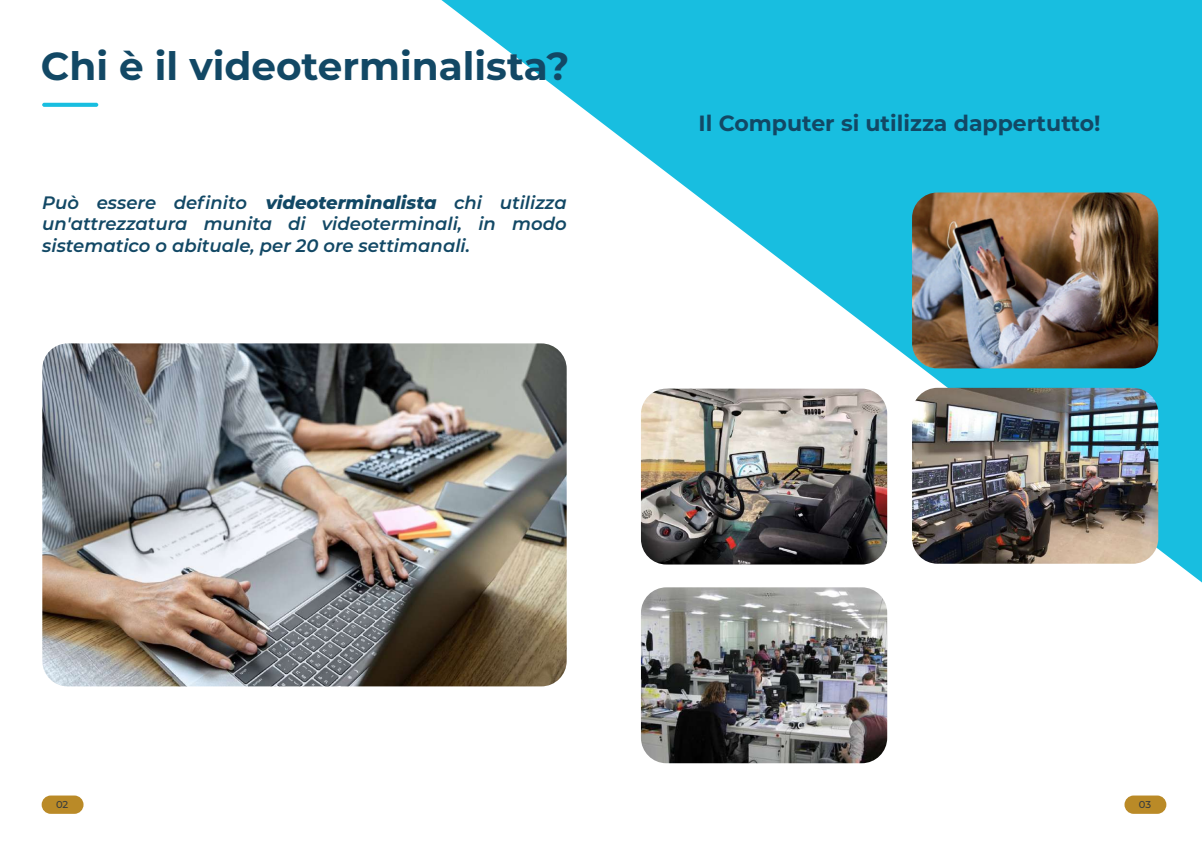
<style>
.page{position:relative;width:1202px;height:854px;background:#fff}
.page>*{position:absolute;margin:0;border:0;box-sizing:border-box;transform-origin:0 0}
.t1{font:700 39px "Montserrat";color:#124865}
.t2{font:700 22px "Montserrat";color:#124865}
.t3{font:italic 600 18px/21px "Montserrat";color:#124865;text-align:justify}
.t4{font:500 10px "Montserrat";color:#373b3d}
.s1{font-weight:800}
</style>
<div class="page">
<svg style="left:441px;top:0;width:761px;height:582px;fill:#18bee0"></svg>
<svg style="left:42px;top:103px;width:56px;height:4px"></svg>
<div style="left:42px;top:795px;width:42px;height:18px;background:#ba8a27;border-radius:9px"></div>
<div style="left:1124px;top:795px;width:42px;height:18px;background:#ba8a27;border-radius:9px"></div>
<img style="left:42px;top:343px;width:525px;height:343px">
<img style="left:912px;top:192px;width:246px;height:176px">
<img style="left:641px;top:388px;width:246px;height:176px">
<img style="left:912px;top:387px;width:246px;height:176px">
<img style="left:641px;top:587px;width:246px;height:176px">
<h1 class="t1" style="left:41px;top:38px;width:530px">Chi è il videoterminalista?</h1>
<p class="t3" style="left:42px;top:192px;width:526px">Può essere definito <span class="s1">videoterminalista</span> chi utilizza un'attrezzatura munita di videoterminali, in modo sistematico o abituale, per 20 ore settimanali.</p>
<p class="t2" style="left:699px;top:107px;width:403px">Il Computer si utilizza dappertutto!</p>
<p class="t4" style="left:56px;top:796px;width:14px">02</p>
<p class="t4" style="left:1139px;top:796px;width:14px">03</p>
</div>
